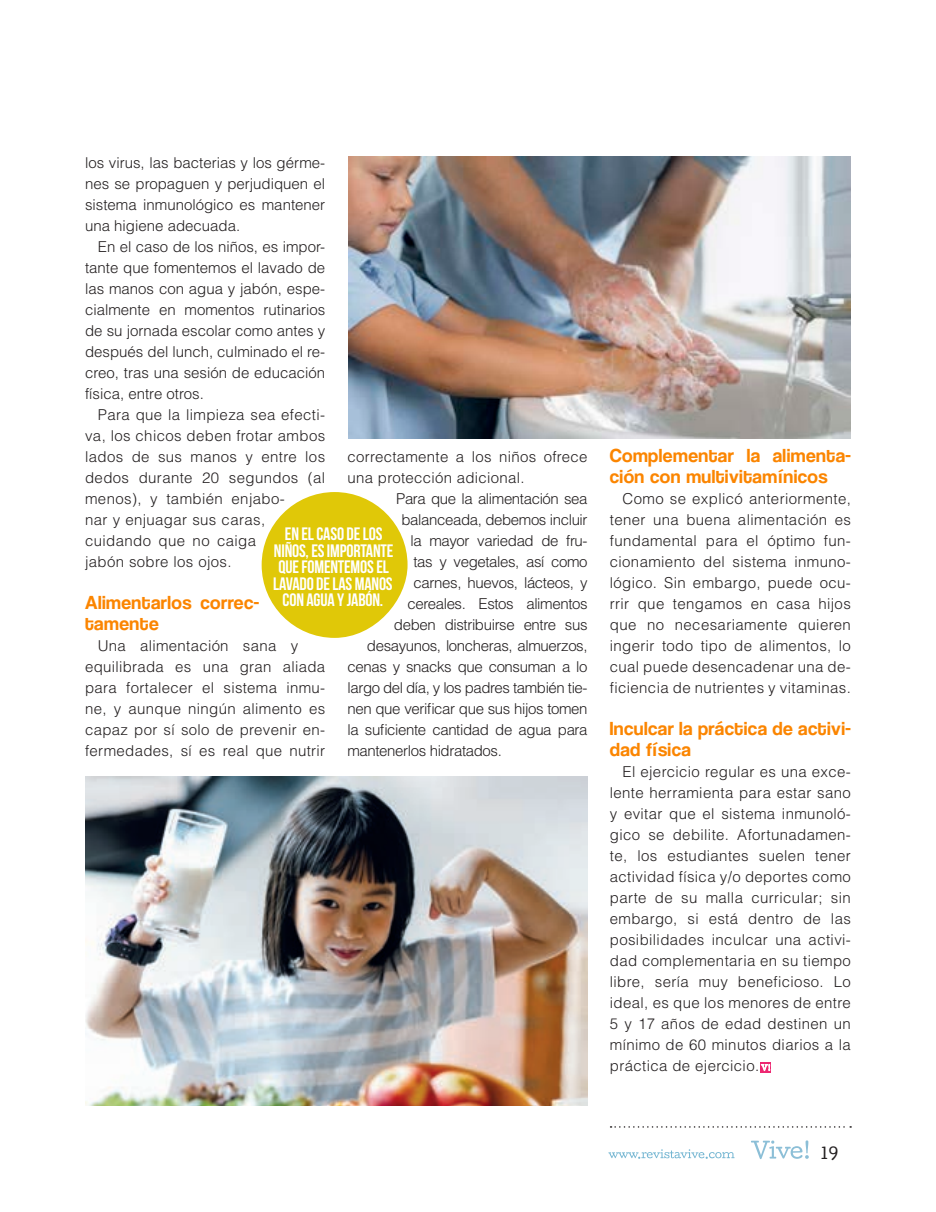
<style>
.page{position:relative;width:936px;height:1212px;background:#fff}
.page>*{position:absolute;margin:0;border:0;box-sizing:border-box;transform-origin:0 0}
.t1{font:19.5px/21px "Coolvetica Rg";letter-spacing:.025em;color:#fb8500}
.t2{font:700 18px/16.5px "Bebas Neue";letter-spacing:-.01em;color:#fff;text-align:center}
.t3{font:300 15px/21px "Helvetica LT Std";letter-spacing:.02em;color:#231f20;text-align:justify}
.t4{font:300 15px "Helvetica LT Std";letter-spacing:-.025em;color:#231f20}
.t5{font:15px "Cutive";color:#231f20}
</style>
<div class="page">
<img style="left:349px;top:157px;width:501px;height:282px">
<div style="left:760px;top:1062px;width:11px;height:10px;background:#ed2771"></div>
<svg style="left:760px;top:1064px;width:10px;height:7px"></svg>
<div style="left:261px;top:492px;width:146px;height:146px;background:#e0c808;border-radius:50%"></div>
<img style="left:85px;top:776px;width:502px;height:330px">
<svg style="left:610px;top:1126px;width:241px;height:2px"></svg>
<svg style="left:751px;top:1140px;width:57px;height:19px"></svg>
<svg style="left:608px;top:1149px;width:126px;height:10px"></svg>
<p class="t3" style="left:85px;top:152px;width:242px">los virus, las bacterias y los gérme&shy;nes se propaguen y perjudiquen el sistema inmunológico es mantener una higiene adecuada.</p>
<p class="t3" style="left:85px;top:236px;width:242px;text-indent:13px">En el caso de los niños, es impor&shy;tante que fomentemos el lavado de las manos con agua y jabón, espe&shy;cialmente en momentos rutinarios de su jornada escolar como antes y después del lunch, culminado el re&shy;creo, tras una sesión de educación física, entre otros.</p>
<p class="t3" style="left:85px;top:404px;width:242px;text-align:left;text-indent:13px">Para que la limpieza sea efecti&shy;va, los chicos deben frotar ambos lados de sus manos y entre los dedos durante 20 segundos (al menos), y también enjabo-<br>nar y enjuagar sus caras, cuidando que no caiga<br>jabón sobre los ojos.</p>
<h1 class="t1" style="left:85px;top:592px;width:175px">Alimentarlos correc&shy;tamente</h1>
<p class="t3" style="left:85px;top:635px;width:242px;text-align:left;text-indent:13px">Una alimentación sana y equilibrada es una gran aliada para fortalecer el sistema inmu&shy;ne, y aunque ningún alimento es capaz por sí solo de prevenir en&shy;fermedades, sí es real que nutrir</p>
<p class="t3" style="left:347px;top:446px;width:242px">correctamente a los niños ofrece una protección adicional.</p>
<p class="t4" style="left:396px;top:490px;width:193px">Para que la alimentación sea</p>
<p class="t4" style="left:401px;top:511px;width:187px">balanceada, debemos incluir</p>
<p class="t4" style="left:410px;top:532px;width:178px">la mayor variedad de fru-</p>
<p class="t4" style="left:413px;top:553px;width:175px">tas y vegetales, así como</p>
<p class="t4" style="left:413px;top:574px;width:175px">carnes, huevos, lácteos, y</p>
<p class="t4" style="left:407px;top:595px;width:182px">cereales. Estos alimentos</p>
<p class="t4" style="left:394px;top:616px;width:195px">deben distribuirse entre sus</p>
<p class="t4" style="left:367px;top:637px;width:222px">desayunos, loncheras, almuerzos,</p>
<p class="t4" style="left:347px;top:658px;width:242px">cenas y snacks que consuman a lo</p>
<p class="t4" style="left:347px;top:679px;width:242px">largo del día, y los padres también tie-</p>
<p class="t4" style="left:347px;top:700px;width:241px">nen que verificar que sus hijos tomen</p>
<p class="t4" style="left:347px;top:721px;width:242px">la suficiente cantidad de agua para</p>
<p class="t4" style="left:347px;top:742px;width:156px">mantenerlos hidratados.</p>
<p class="t2" style="left:273px;top:525px;width:122px">EN EL CASO DE LOS<br>NIÑOS, ES IMPORTANTE<br>QUE FOMENTEMOS EL<br>LAVADO DE LAS MANOS<br>CON AGUA Y JABÓN.</p>
<h1 class="t1" style="left:609px;top:445px;width:242px">Complementar la alimenta&shy;ción con multivitamínicos</h1>
<p class="t3" style="left:609px;top:488px;width:242px;text-indent:13px">Como se explicó anteriormente, tener una buena alimentación es fundamental para el óptimo fun&shy;cionamiento del sistema inmuno&shy;lógico. Sin embargo, puede ocu&shy;rrir que tengamos en casa hijos que no necesariamente quieren ingerir todo tipo de alimentos, lo cual puede desencadenar una de&shy;ficiencia de nutrientes y vitaminas.</p>
<h1 class="t1" style="left:609px;top:718px;width:242px">Inculcar la práctica de activi&shy;dad física</h1>
<p class="t3" style="left:609px;top:761px;width:242px;text-indent:13px">El ejercicio regular es una exce&shy;lente herramienta para estar sano y evitar que el sistema inmunoló&shy;gico se debilite. Afortunadamen&shy;te, los estudiantes suelen tener actividad física y/o deportes como parte de su malla curricular; sin embargo, si está dentro de las posibilidades inculcar una activi&shy;dad complementaria en su tiempo libre, sería muy beneficioso. Lo ideal, es que los menores de entre 5 y 17 años de edad destinen un mínimo de 60 minutos diarios a la práctica de ejercicio.</p>
<p class="t5" style="left:820px;top:1140px;width:19px">19</p>
</div>
